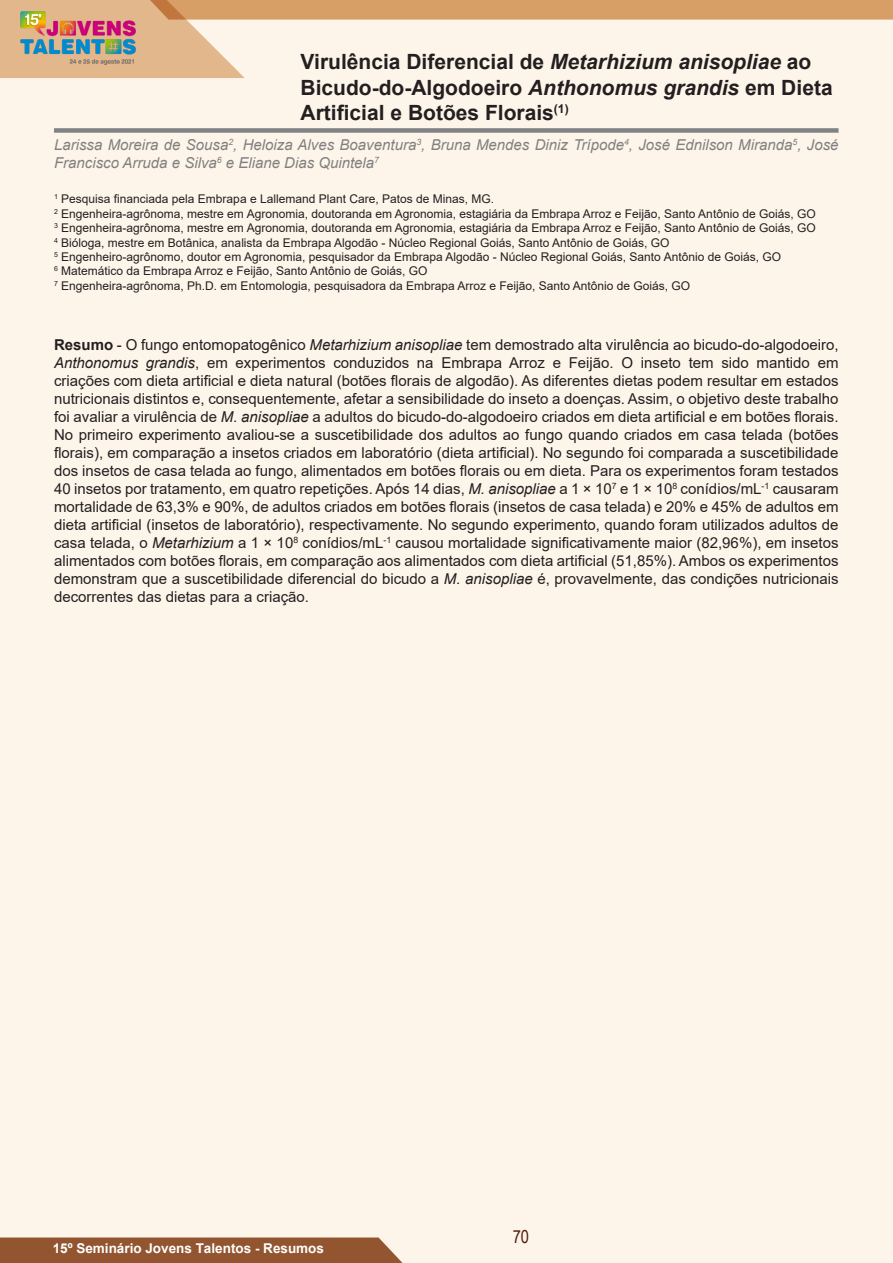
<style>
.page{position:relative;width:893px;height:1263px;background:#fef5ea}
.page>*{position:absolute;margin:0;border:0;box-sizing:border-box;transform-origin:0 0}
.Titulo_01_-_Resumo{font:700 21px/25.2px "Arial";color:#231f20}
.t1{font:18px "Arial Narrow";color:#521d0c}
.Titulo_04_-_Texto_do{font:15px/18px "Arial";color:#231f20;text-align:justify}
.Tituo_02_-_Nome_Auto{font:italic 15px/18px "Arial";color:#808080}
.t2{font:700 13.5px "Arial";color:#fff}
.Titulo_03_-_Graduaçã{font:12px "Arial";color:#231f20}
.s1{font-style:italic}
.s2{font-weight:700}
</style>
<div class="page">
<div style="left:0;top:1237px;width:403px;height:26px;background:#925530"></div>
<svg style="left:0;top:0;width:893px;height:78px"></svg>
<img style="left:5px;top:0;width:145px;height:78px">
<div style="left:54px;top:128px;width:784px;height:5px;background:#808285"></div>
<p class="Titulo_01_-_Resumo" style="left:301px;top:50px;width:533px">Virulência Diferencial de <span class="s1">Metarhizium anisopliae</span> ao<br>Bicudo-do-Algodoeiro <span class="s1">Anthonomus grandis</span> em Dieta<br>Artificial e Botões Florais<sup>(1)</sup></p>
<p class="Tituo_02_-_Nome_Auto" style="left:54px;top:136px;width:786px">Larissa Moreira de Sousa<sup>2</sup>, Heloiza Alves Boaventura<sup>3</sup>, Bruna Mendes Diniz Trípode<sup>4</sup>, José Ednilson Miranda<sup>5</sup>, José<br>Francisco Arruda e Silva<sup>6</sup> e Eliane Dias Quintela<sup>7</sup></p>
<p class="Titulo_03_-_Graduaçã" style="left:54px;top:191px;width:442px"><sup>1</sup> Pesquisa financiada pela Embrapa e Lallemand Plant Care, Patos de Minas, MG.</p>
<p class="Titulo_03_-_Graduaçã" style="left:54px;top:205px;width:763px"><sup>2</sup> Engenheira-agrônoma, mestre em Agronomia, doutoranda em Agronomia, estagiária da Embrapa Arroz e Feijão, Santo Antônio de Goiás, GO</p>
<p class="Titulo_03_-_Graduaçã" style="left:54px;top:220px;width:763px"><sup>3</sup> Engenheira-agrônoma, mestre em Agronomia, doutoranda em Agronomia, estagiária da Embrapa Arroz e Feijão, Santo Antônio de Goiás, GO</p>
<p class="Titulo_03_-_Graduaçã" style="left:54px;top:234px;width:617px"><sup>4</sup> Bióloga, mestre em Botânica, analista da Embrapa Algodão - Núcleo Regional Goiás, Santo Antônio de Goiás, GO</p>
<p class="Titulo_03_-_Graduaçã" style="left:54px;top:248px;width:728px"><sup>5</sup> Engenheiro-agrônomo, doutor em Agronomia, pesquisador da Embrapa Algodão - Núcleo Regional Goiás, Santo Antônio de Goiás, GO</p>
<p class="Titulo_03_-_Graduaçã" style="left:54px;top:263px;width:375px"><sup>6</sup> Matemático da Embrapa Arroz e Feijão, Santo Antônio de Goiás, GO</p>
<p class="Titulo_03_-_Graduaçã" style="left:54px;top:277px;width:638px"><sup>7</sup> Engenheira-agrônoma, Ph.D. em Entomologia, pesquisadora da Embrapa Arroz e Feijão, Santo Antônio de Goiás, GO</p>
<p class="Titulo_04_-_Texto_do" style="left:54px;top:336px;width:786px"><span class="s2">Resumo</span> - O fungo entomopatogênico <span class="s1">Metarhizium anisopliae</span> tem demostrado alta virulência ao bicudo-do-algodoeiro, <span class="s1">Anthonomus grandis</span>, em experimentos conduzidos na Embrapa Arroz e Feijão. O inseto tem sido mantido em criações com dieta artificial e dieta natural (botões florais de algodão). As diferentes dietas podem resultar em estados nutricionais distintos e, consequentemente, afetar a sensibilidade do inseto a doenças. Assim, o objetivo deste trabalho foi avaliar a virulência de <span class="s1">M. anisopliae</span> a adultos do bicudo-do-algodoeiro criados em dieta artificial e em botões florais.<br>No primeiro experimento avaliou-se a suscetibilidade dos adultos ao fungo quando criados em casa telada (botões florais), em comparação a insetos criados em laboratório (dieta artificial). No segundo foi comparada a suscetibilidade dos insetos de casa telada ao fungo, alimentados em botões florais ou em dieta. Para os experimentos foram testados 40 insetos por tratamento, em quatro repetições. Após 14 dias, <span class="s1">M. anisopliae</span> a 1 × 10<sup>7</sup> e 1 × 10<sup>8</sup> conídios/mL<sup>-1</sup> causaram mortalidade de 63,3% e 90%, de adultos criados em botões florais (insetos de casa telada) e 20% e 45% de adultos em dieta artificial (insetos de laboratório), respectivamente. No segundo experimento, quando foram utilizados adultos de casa telada, o <span class="s1">Metarhizium</span> a 1 × 10<sup>8</sup> conídios/mL<sup>-1</sup> causou mortalidade significativamente maior (82,96%), em insetos alimentados com botões florais, em comparação aos alimentados com dieta artificial (51,85%). Ambos os experimentos demonstram que a suscetibilidade diferencial do bicudo a <span class="s1">M. anisopliae</span> é, provavelmente, das condições nutricionais decorrentes das dietas para a criação.</p>
<p class="t2" style="left:53px;top:1239px;width:273px">15º Seminário Jovens Talentos - Resumos</p>
<p class="t1" style="left:513px;top:1223px;width:18px">70</p>
</div>
